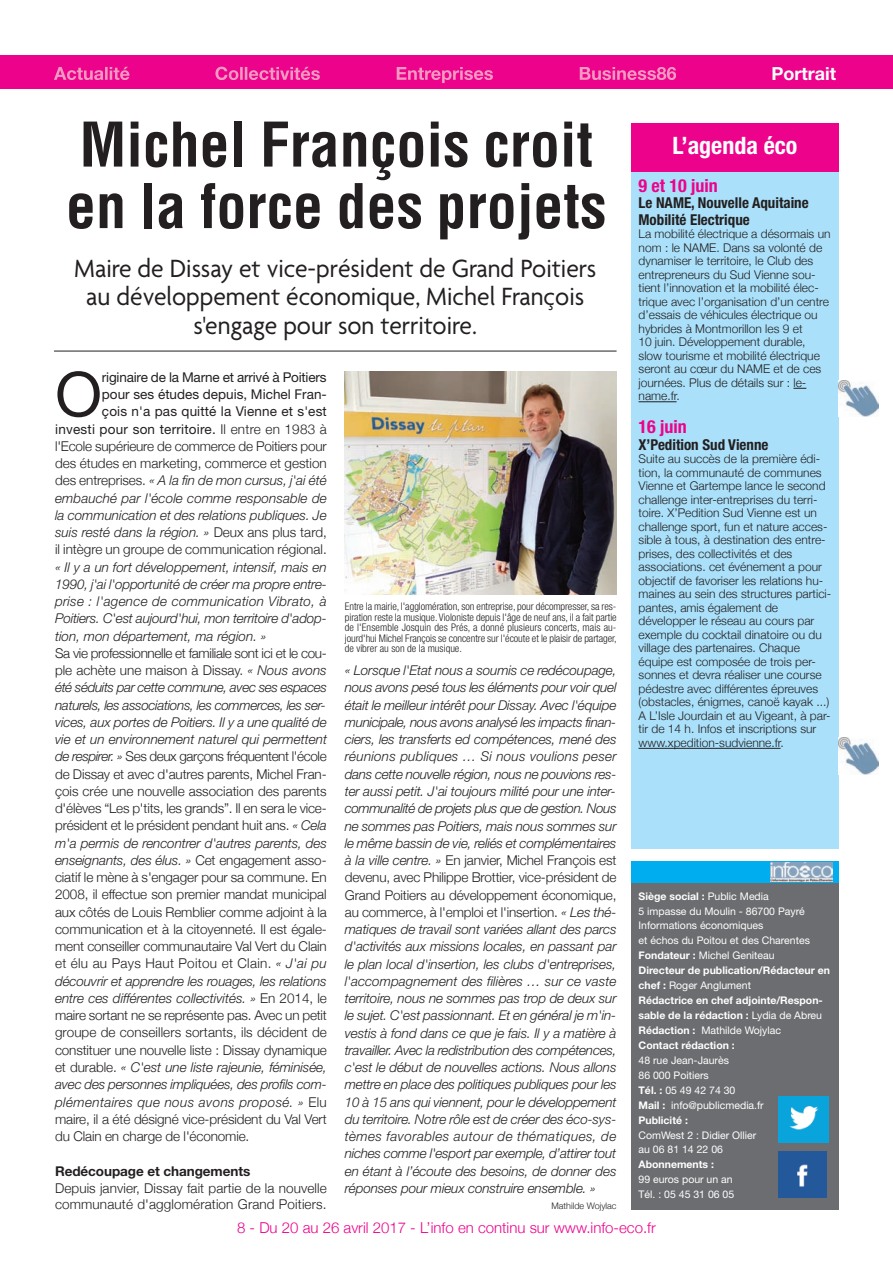
<style>
.page{position:relative;width:893px;height:1263px;background:#fff}
.page>*{position:absolute;margin:0;border:0;box-sizing:border-box;transform-origin:0 0}
.t1{font:61.8px "Helvetica Neue";color:#231f20}
.t2{font:700 condensed 60px/61.5px "Helvetica";color:#231f20}
.t3{font:27px/28.5px "Agenda";color:#231f20;text-align:center;scale:.95 1}
.t4{font:700 condensed 24px "Helvetica Neue";color:#fff}
.t5{font:700 condensed 18px "Helvetica Neue";color:#ed028c}
.t6{font:700 18px "Helvetica Neue";color:#fff}
.t7{font:700 condensed 15px/16.5px "Helvetica Neue";color:#231f20}
.t8{font:300 15px "Helvetica Neue";color:#ed028c}
.t9{font:300 13.5px/17.2px "Helvetica Neue";color:#231f20;text-align:right}
.t10{font:italic 300 13.5px/17.2px "Helvetica Neue";letter-spacing:-.01em;color:#231f20;text-align:justify}
.t11{font:700 13.5px "Helvetica Neue";letter-spacing:-.005em;color:#231f20}
.t12{font:300 12px/13.5px "Helvetica Neue";color:#231f20}
.t13{font:10.5px/15px "Helvetica Neue";color:#fff}
.t14{font:300 condensed 10.5px/10.5px "Helvetica Neue";letter-spacing:-.005em;color:#231f20;text-align:justify}
.t15{font:700 10.5px "Helvetica Neue";color:#fff}
.t16{font:300 9px "Helvetica Neue";color:#231f20}
.s1{font-weight:400}
.s2{font-style:italic}
.s3{font-style:normal}
.s4{font-weight:700}
</style>
<div class="page">
<div style="left:631px;top:128px;width:208px;height:721px;background:#aae0f9"></div>
<div style="left:631px;top:123px;width:208px;height:49px;background:#ed028c"></div>
<svg style="left:793px;top:388px;width:13px;height:1px"></svg>
<hr style="left:639px;top:401px;width:38px;height:1px;background:#231f20">
<hr style="left:639px;top:748px;width:142px;height:1px;background:#231f20">
<img style="left:345px;top:371px;width:272px;height:223px">
<div style="left:0;top:56px;width:893px;height:32px;background:#ed028c"></div>
<svg style="left:54px;top:67px;width:75px;height:13px"></svg>
<svg style="left:215px;top:67px;width:85px;height:13px"></svg>
<svg style="left:311px;top:70px;width:9px;height:10px"></svg>
<svg style="left:397px;top:67px;width:76px;height:16px"></svg>
<svg style="left:580px;top:67px;width:66px;height:13px"></svg>
<hr style="left:54px;top:351px;width:563px;height:1px;background:#231f20">
<img style="left:839px;top:738px;width:39px;height:36px">
<img style="left:839px;top:380px;width:39px;height:36px">
<div style="left:631px;top:861px;width:208px;height:348px;background:#6c6d70"></div>
<div style="left:631px;top:861px;width:208px;height:22px;background:#00aeef"></div>
<svg style="left:770px;top:881px;width:62px;height:1px"></svg>
<img style="left:770px;top:862px;width:62px;height:19px">
<img style="left:779px;top:1151px;width:48px;height:47px">
<img style="left:779px;top:1096px;width:49px;height:46px">
<h2 class="t2" style="left:66px;top:115px;width:542px">Michel François croit en la force des projets</h2>
<h3 class="t3" style="left:74px;top:253px;width:551px">Maire de Dissay et vice-président de Grand Poitiers au développement économique, Michel François s'engage pour son territoire.</h3>
<h1 class="t1" style="left:55px;top:357px;width:48px">O</h1>
<p class="t9" style="left:55px;top:368px;width:273px"><span class="s1">riginaire de la Marne et arrivé à Poitiers<br>pour ses études depuis, Michel Fran-<br>çois n'a pas quitté la Vienne et s'est<br>investi pour son territoire.</span> Il entre en 1983 à l'Ecole supérieure de commerce de Poitiers pour des études en marketing, commerce et gestion des entreprises. <span class="s2">« A la fin de mon cursus, j'ai été embauché par l'école comme responsable de la communication et des relations publiques. Je suis resté dans la région. »</span> Deux ans plus tard, il intègre un groupe de communication régional.</p>
<p class="t10" style="left:55px;top:558px;width:273px">« Il y a un fort développement, intensif, mais en 1990, j'ai l'opportunité de créer ma propre entre&shy;prise : l'agence de communication Vibrato, à Poitiers. C'est aujourd'hui, mon territoire d'adop&shy;tion, mon département, ma région. »</p>
<p class="t9" style="left:55px;top:644px;width:273px;text-align:justify">Sa vie professionnelle et familiale sont ici et le cou&shy;ple achète une maison à Dissay. <span class="s2">« Nous avons été séduits par cette commune, avec ses espaces naturels, les associations, les commerces, les ser&shy;vices, aux portes de Poitiers. Il y a une qualité de vie et un environnement naturel qui permettent de respirer. »</span> Ses deux garçons fréquentent l'école de Dissay et avec d'autres parents, Michel Fran&shy;çois crée une nouvelle association des parents d'élèves “Les p'tits, les grands”. Il en sera le vice&shy;président et le président pendant huit ans. <span class="s2">« Cela m'a permis de rencontrer d'autres parents, des enseignants, des élus. »</span> Cet engagement asso&shy;ciatif le mène à s'engager pour sa commune. En 2008, il effectue son premier mandat municipal aux côtés de Louis Remblier comme adjoint à la communication et à la citoyenneté. Il est égale&shy;ment conseiller communautaire Val Vert du Clain et élu au Pays Haut Poitou et Clain. <span class="s2">« J'ai pu découvrir et apprendre les rouages, les relations entre ces différentes collectivités. »</span> En 2014, le maire sortant ne se représente pas. Avec un petit groupe de conseillers sortants, ils décident de constituer une nouvelle liste : Dissay dynamique et durable. <span class="s2">« C'est une liste rajeunie, féminisée, avec des personnes impliquées, des profils com&shy;plémentaires que nous avons proposé. »</span> Elu maire, il a été désigné vice-président du Val Vert du Clain en charge de l'économie.</p>
<p class="t11" style="left:55px;top:1162px;width:197px">Redécoupage et changements</p>
<p class="t9" style="left:55px;top:1179px;width:273px;line-height:16.5px;text-align:left">Depuis janvier, Dissay fait partie de la nouvelle communauté d'agglomération Grand Poitiers.</p>
<p class="t14" style="left:345px;top:602px;width:273px">Entre la mairie, l'agglomération, son entreprise, pour décompresser, sa res&shy;piration reste la musique. Violoniste depuis l'âge de neuf ans, il a fait partie de l'Ensemble Josquin des Prés, a donné plusieurs concerts, mais au&shy;jourd'hui Michel François se concentre sur l'écoute et le plaisir de partager, de vibrer au son de la musique.</p>
<p class="t10" style="left:345px;top:662px;width:273px">« Lorsque l'Etat nous a soumis ce redécoupage, nous avons pesé tous les éléments pour voir quel était le meilleur intérêt pour Dissay. Avec l'équipe municipale, nous avons analysé les impacts finan&shy;ciers, les transferts ed compétences, mené des réunions publiques … Si nous voulions peser dans cette nouvelle région, nous ne pouvions res&shy;ter aussi petit. J'ai toujours milité pour une inter&shy;communalité de projets plus que de gestion. Nous ne sommes pas Poitiers, mais nous sommes sur le même bassin de vie, reliés et complémentaires à la ville centre. » <span class="s3">En janvier, Michel François est devenu, avec Philippe Brottier, vice-président de Grand Poitiers au développement économique, au commerce, à l'emploi et l'insertion.</span> « Les thé&shy;matiques de travail sont variées allant des parcs d'activités aux missions locales, en passant par le plan local d'insertion, les clubs d'entreprises, l'accompagnement des filières … sur ce vaste territoire, nous ne sommes pas trop de deux sur le sujet. C'est passionnant. Et en général je m'in&shy;vestis à fond dans ce que je fais. Il y a matière à travailler. Avec la redistribution des compétences, c'est le début de nouvelles actions. Nous allons mettre en place des politiques publiques pour les 10 à 15 ans qui viennent, pour le développement du territoire. Notre rôle est de créer des éco-sys&shy;tèmes favorables autour de thématiques, de niches comme l'esport par exemple, d’attirer tout en étant à l’écoute des besoins, de donner des réponses pour mieux construire ensemble. »</p>
<p class="t16" style="left:551px;top:1200px;width:67px">Mathilde Wojylac</p>
<h3 class="t6" style="left:772px;top:62px;width:66px">Portrait</h3>
<h3 class="t4" style="left:673px;top:125px;width:126px">L’agenda éco</h3>
<h3 class="t5" style="left:639px;top:171px;width:81px">9 et 10 juin</h3>
<p class="t7" style="left:639px;top:194px;width:172px">Le NAME, Nouvelle Aquitaine<br>Mobilité Electrique</p>
<p class="t12" style="left:639px;top:227px;width:194px">La mobilité électrique a désormais un nom : le NAME. Dans sa volonté de dynamiser le territoire, le Club des entrepreneurs du Sud Vienne sou&shy;tient l’innovation et la mobilité élec&shy;trique avec l’organisation d’un centre d’essais de véhicules électrique ou hybrides à Montmorillon les 9 et<br>10 juin. Développement durable, slow tourisme et mobilité électrique seront au cœur du NAME et de ces journées. Plus de détails sur : le&shy;name.fr.</p>
<h3 class="t5" style="left:639px;top:412px;width:50px">16 juin</h3>
<p class="t7" style="left:639px;top:435px;width:131px">X’Pedition Sud Vienne</p>
<p class="t12" style="left:639px;top:452px;width:194px">Suite au succès de la première édi&shy;tion, la communauté de communes Vienne et Gartempe lance le second challenge inter-entreprises du terri&shy;toire. X’Pedition Sud Vienne est un challenge sport, fun et nature acces&shy;sible à tous, à destination des entre&shy;prises, des collectivités et des associations. cet événement a pour objectif de favoriser les relations hu&shy;maines au sein des structures partici&shy;pantes, amis également de développer le réseau au cours par exemple du cocktail dinatoire ou du village des partenaires. Chaque équipe est composée de trois per&shy;sonnes et devra réaliser une course pédestre avec différentes épreuves (obstacles, énigmes, canoë kayak ...)<br>A L’Isle Jourdain et au Vigeant, à par&shy;tir de 14 h. Infos et inscriptions sur www.xpedition-sudvienne.fr.</p>
<p class="t13" style="left:639px;top:888px;width:193px"><span class="s4">Siège social :</span> Public Media<br>5 impasse du Moulin - 86700 Payré<br>Informations économiques<br>et échos du Poitou et des Charentes<br><span class="s4">Fondateur :</span> Michel Geniteau<br><span class="s4">Directeur de publication/Rédacteur en chef :</span> Roger Anglument<br><span class="s4">Rédactrice en chef adjointe/Respon&shy;sable de la rédaction :</span> Lydia de Abreu<br><span class="s4">Rédaction :</span> Mathilde Wojylac<br><span class="s4">Contact rédaction :</span></p>
<p class="t13" style="left:639px;top:1052px;width:127px">48 rue Jean-Jaurès<br>86 000 Poitiers<br><span class="s4">Tél. :</span> 05 49 42 74 30<br><span class="s4">Mail :</span> info@publicmedia.fr<br><span class="s4">Publicité :</span></p>
<p class="t13" style="left:639px;top:1127px;width:119px">ComWest 2 : Didier Ollier au 06 81 14 22 06</p>
<p class="t15" style="left:639px;top:1158px;width:77px">Abonnements :</p>
<p class="t13" style="left:639px;top:1172px;width:97px">99 euros pour un an<br>Tél. : 05 45 31 06 05</p>
<p class="t8" style="left:237px;top:1218px;width:420px">8 - Du 20 au 26 avril 2017 - L’info en continu sur www.info-eco.fr</p>
</div>
